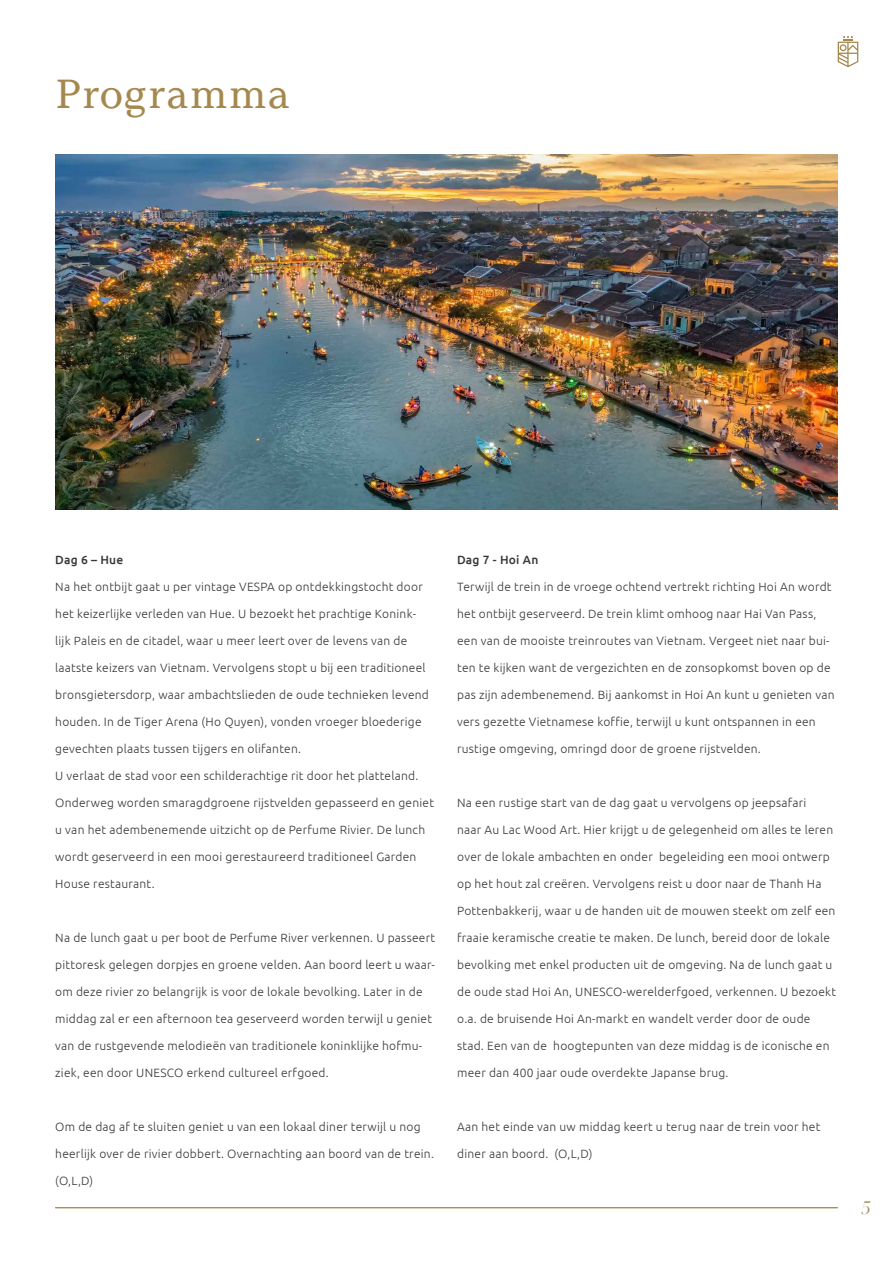
<style>
.page{position:relative;width:893px;height:1263px;background:#fff}
.page>*{position:absolute;margin:0;border:0;box-sizing:border-box;transform-origin:0 0}
.t1{font:40.5px "Argesta Text";color:#a5884e}
.t2{font:italic 18px "Argesta Hairline";color:#a5884e}
.t3{font:300 12px "Ubuntu";letter-spacing:.02em;color:#383837}
.t4{font:500 12px "Ubuntu";letter-spacing:.02em;color:#383837}
</style>
<div class="page">
<hr style="left:55px;top:1207px;width:783px;height:1px;background:#a5884e">
<svg style="left:838px;top:36px;width:20px;height:31px"></svg>
<img style="left:55px;top:154px;width:783px;height:356px">
<h1 class="t1" style="left:55px;top:69px;width:237px">Programma</h1>
<p class="t4" style="left:55px;top:552px;width:70px">Dag 6 – Hue</p>
<p class="t3" style="left:55px;top:579px;width:369px">Na het ontbijt gaat u per vintage VESPA op ontdekkingstocht door</p>
<p class="t3" style="left:55px;top:606px;width:362px">het keizerlijke verleden van Hue. U bezoekt het prachtige Konink-</p>
<p class="t3" style="left:55px;top:633px;width:354px">lijk Paleis en de citadel, waar u meer leert over de levens van de</p>
<p class="t3" style="left:55px;top:660px;width:372px">laatste keizers van Vietnam. Vervolgens stopt u bij een traditioneel</p>
<p class="t3" style="left:55px;top:687px;width:375px">bronsgietersdorp, waar ambachtslieden de oude technieken levend</p>
<p class="t3" style="left:55px;top:714px;width:368px">houden. In de Tiger Arena (Ho Quyen), vonden vroeger bloederige</p>
<p class="t3" style="left:55px;top:741px;width:247px">gevechten plaats tussen tijgers en olifanten.</p>
<p class="t3" style="left:55px;top:768px;width:365px">U verlaat de stad voor een schilderachtige rit door het platteland.</p>
<p class="t3" style="left:55px;top:795px;width:380px">Onderweg worden smaragdgroene rijstvelden gepasseerd en geniet</p>
<p class="t3" style="left:55px;top:822px;width:371px">u van het adembenemende uitzicht op de Perfume Rivier. De lunch</p>
<p class="t3" style="left:55px;top:849px;width:363px">wordt geserveerd in een mooi gerestaureerd traditioneel Garden</p>
<p class="t3" style="left:55px;top:876px;width:101px">House restaurant.</p>
<p class="t3" style="left:55px;top:930px;width:381px">Na de lunch gaat u per boot de Perfume River verkennen. U passeert</p>
<p class="t3" style="left:55px;top:957px;width:381px">pittoresk gelegen dorpjes en groene velden. Aan boord leert u waar-</p>
<p class="t3" style="left:55px;top:984px;width:369px">om deze rivier zo belangrijk is voor de lokale bevolking. Later in de</p>
<p class="t3" style="left:55px;top:1011px;width:378px">middag zal er een afternoon tea geserveerd worden terwijl u geniet</p>
<p class="t3" style="left:55px;top:1038px;width:369px">van de rustgevende melodieën van traditionele koninklijke hofmu-</p>
<p class="t3" style="left:55px;top:1065px;width:275px">ziek, een door UNESCO erkend cultureel erfgoed.</p>
<p class="t3" style="left:55px;top:1119px;width:367px">Om de dag af te sluiten geniet u van een lokaal diner terwijl u nog</p>
<p class="t3" style="left:55px;top:1146px;width:380px">heerlijk over de rivier dobbert. Overnachting aan boord van de trein.</p>
<p class="t3" style="left:55px;top:1173px;width:40px">(O,L,D)</p>
<p class="t4" style="left:457px;top:552px;width:83px">Dag 7 - Hoi An</p>
<p class="t3" style="left:457px;top:579px;width:376px">Terwijl de trein in de vroege ochtend vertrekt richting Hoi An wordt</p>
<p class="t3" style="left:457px;top:606px;width:361px">het ontbijt geserveerd. De trein klimt omhoog naar Hai Van Pass,</p>
<p class="t3" style="left:457px;top:633px;width:374px">een van de mooiste treinroutes van Vietnam. Vergeet niet naar bui-</p>
<p class="t3" style="left:457px;top:660px;width:375px">ten te kijken want de vergezichten en de zonsopkomst boven op de</p>
<p class="t3" style="left:457px;top:687px;width:379px">pas zijn adembenemend. Bij aankomst in Hoi An kunt u genieten van</p>
<p class="t3" style="left:457px;top:714px;width:360px">vers gezette Vietnamese koffie, terwijl u kunt ontspannen in een</p>
<p class="t3" style="left:457px;top:741px;width:305px">rustige omgeving, omringd door de groene rijstvelden.</p>
<p class="t3" style="left:457px;top:795px;width:351px">Na een rustige start van de dag gaat u vervolgens op jeepsafari</p>
<p class="t3" style="left:457px;top:822px;width:378px">naar Au Lac Wood Art. Hier krijgt u de gelegenheid om alles te leren</p>
<p class="t3" style="left:457px;top:849px;width:374px">over de lokale ambachten en onder begeleiding een mooi ontwerp</p>
<p class="t3" style="left:457px;top:876px;width:366px">op het hout zal creëren. Vervolgens reist u door naar de Thanh Ha</p>
<p class="t3" style="left:457px;top:903px;width:380px">Pottenbakkerij, waar u de handen uit de mouwen steekt om zelf een</p>
<p class="t3" style="left:457px;top:930px;width:374px">fraaie keramische creatie te maken. De lunch, bereid door de lokale</p>
<p class="t3" style="left:457px;top:957px;width:377px">bevolking met enkel producten uit de omgeving. Na de lunch gaat u</p>
<p class="t3" style="left:457px;top:984px;width:380px">de oude stad Hoi An, UNESCO-werelderfgoed, verkennen. U bezoekt</p>
<p class="t3" style="left:457px;top:1011px;width:355px">o.a. de bruisende Hoi An-markt en wandelt verder door de oude</p>
<p class="t3" style="left:457px;top:1038px;width:374px">stad. Een van de hoogtepunten van deze middag is de iconische en</p>
<p class="t3" style="left:457px;top:1065px;width:273px">meer dan 400 jaar oude overdekte Japanse brug.</p>
<p class="t3" style="left:457px;top:1119px;width:365px">Aan het einde van uw middag keert u terug naar de trein voor het</p>
<p class="t3" style="left:457px;top:1146px;width:137px">diner aan boord. (O,L,D)</p>
<h2 class="t2" style="left:860px;top:1197px;width:12px">5</h2>
</div>
